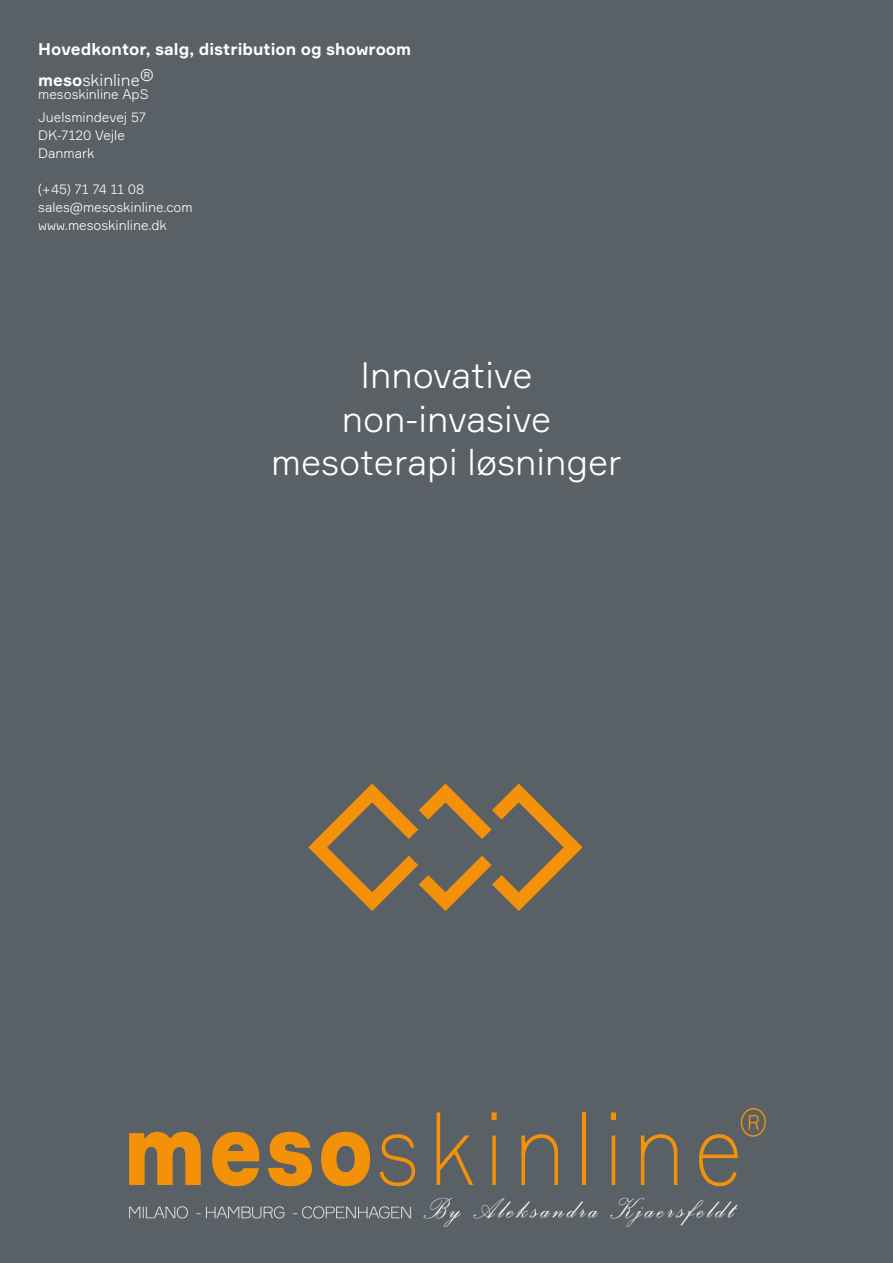
<style>
.page{position:relative;width:893px;height:1263px;background:#5a6166}
.page>*{position:absolute;margin:0;border:0;box-sizing:border-box;transform-origin:0 0}
.t1{font:300 36px/43.2px "Formular";color:#fff;text-align:center}
.t2{font:700 16.5px/30.3px "Formular";color:#fff}
.t3{font:300 13.5px/18px "Formular";color:#fff}
.s1{font-weight:300}
</style>
<div class="page">
<svg style="left:308px;top:783px;width:275px;height:128px"></svg>
<svg style="left:129px;top:1132px;width:72px;height:53px"></svg>
<svg style="left:212px;top:1132px;width:47px;height:54px"></svg>
<svg style="left:268px;top:1132px;width:44px;height:54px"></svg>
<svg style="left:321px;top:1132px;width:49px;height:54px"></svg>
<svg style="left:380px;top:1134px;width:35px;height:52px"></svg>
<svg style="left:437px;top:1112px;width:36px;height:73px"></svg>
<svg style="left:491px;top:1112px;width:6px;height:73px"></svg>
<svg style="left:521px;top:1134px;width:37px;height:51px"></svg>
<hr style="left:582px;top:1112px;width:4px;height:73px;background:#f39208">
<svg style="left:611px;top:1112px;width:5px;height:73px"></svg>
<svg style="left:641px;top:1134px;width:36px;height:51px"></svg>
<svg style="left:699px;top:1108px;width:67px;height:78px"></svg>
<img style="left:129px;top:1197px;width:609px;height:29px">
<p class="t2" style="left:38px;top:34px;width:374px">Hovedkontor, salg, distribution og showroom meso<span class="s1">skinline</span><sup>®</sup></p>
<p class="t3" style="left:38px;top:83px;width:112px;line-height:22.5px">mesoskinline ApS<br>Juelsmindevej 57</p>
<p class="t3" style="left:38px;top:126px;width:88px">DK-7120 Vejle<br>Danmark</p>
<p class="t3" style="left:38px;top:180px;width:156px">(+45) 71 74 11 08 sales@mesoskinline.com www.mesoskinline.dk</p>
<h1 class="t1" style="left:271px;top:353px;width:352px">Innovative non-invasive mesoterapi løsninger</h1>
</div>
